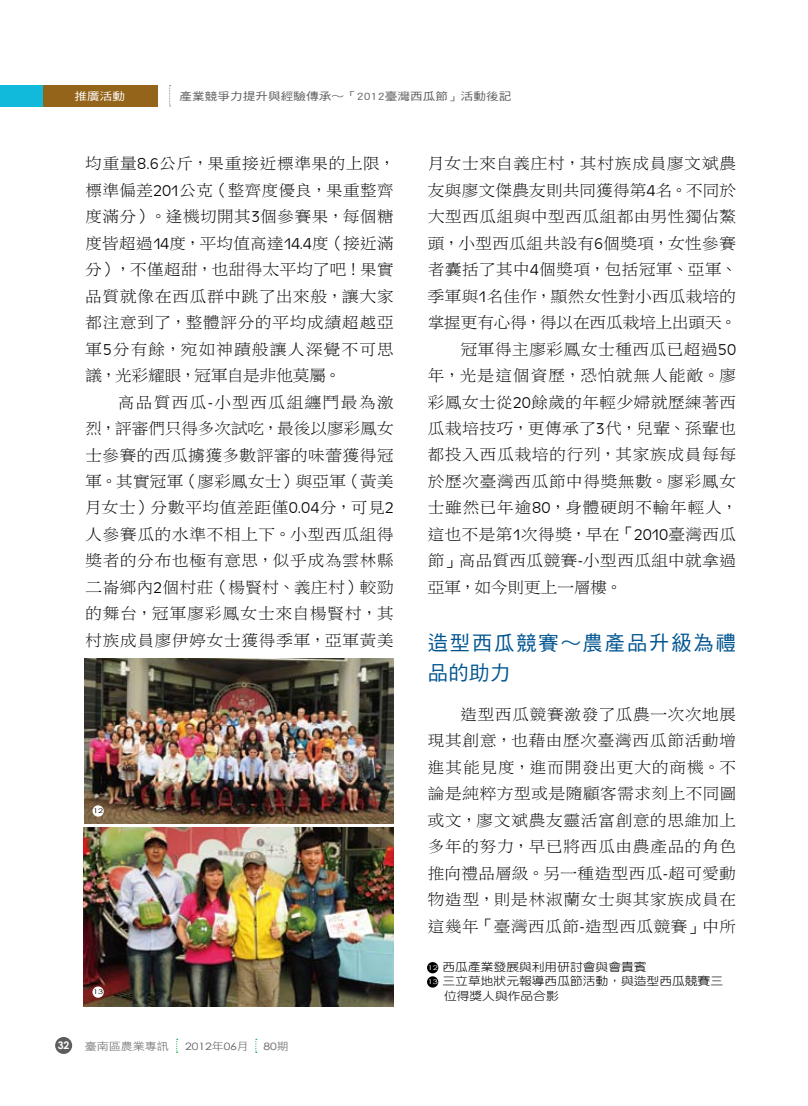
<style>
.page{position:relative;width:808px;height:1106px;background:#fff}
.page>*{position:absolute;margin:0;border:0;box-sizing:border-box;transform-origin:0 0}
.t1{font:20.25px/30px "DF Hei Std W5";letter-spacing:.095em;color:#005591}
.t2{font:16.2px/26.4px "DF Li Song Std W3";color:#000;text-align:justify;scale:1.06 1}
.t3{font:16.2px "DF Li Song Std W3";letter-spacing:-.02em;color:#000;scale:1.06 1}
.t4{font:16.2px "DF Li Song Std W3";letter-spacing:-.035em;color:#000;scale:1.06 1}
.t5{font:16.2px "DF Li Song Std W3";letter-spacing:.02em;color:#000;scale:1.06 1}
.t6{font:16.2px "DF Li Song Std W3";letter-spacing:.035em;color:#000;scale:1.06 1}
.t7{font:16.2px "DF Li Song Std W3";letter-spacing:-.03em;color:#000;scale:1.06 1}
.t8{font:11.55px "DF Yuan Std W3";color:#000;scale:1.11 1}
.t9{font:10.8px "DF Hei Std W5";letter-spacing:.005em;color:#5e5c5c;scale:1.17 1}
.t10{font:10.8px "DF Hei Std W5";color:#fff;scale:1.17 1}
.t11{font:10.5px "DF Hei Std W3";color:#5e5c5c;scale:1.14 1}
.t12{font:700 10.5px "Century Gothic";color:#fff}
.t13{font:10.2px "Century Gothic";letter-spacing:-.005em;color:#5e5c5c;scale:1.19 1}
.t14{font:6.45px "Century Gothic";color:#000;scale:1.39 1}
.s1{font-family:"Antique Oli T Ligh"}
.s2{font-family:"DF Hei Std W3"}
.s3{font-family:"DF Hei Std W3";font-size:10.5px}
.s4{font-family:"Century Gothic";font-size:6.45px;color:#fff}
</style>
<div class="page">
<div style="left:0;top:85px;width:157px;height:21px;background:#94641a"></div>
<svg style="left:169px;top:85px;width:2px;height:22px"></svg>
<div style="left:0;top:85px;width:43px;height:21px;background:#11b9da"></div>
<div style="left:55px;top:1037px;width:17px;height:17px;background:#5e5c5c;border-radius:50%"></div>
<svg style="left:255px;top:1038px;width:2px;height:14px"></svg>
<svg style="left:176px;top:1038px;width:2px;height:14px"></svg>
<img style="left:84px;top:827px;width:309px;height:179px">
<img style="left:85px;top:658px;width:309px;height:165px">
<div style="left:427px;top:962px;width:11px;height:11px;background:#000;border-radius:50%"></div>
<div style="left:427px;top:976px;width:11px;height:11px;background:#000;border-radius:50%"></div>
<div style="left:92px;top:805px;width:12px;height:11px;background:#fff;border-radius:50%"></div>
<div style="left:92px;top:986px;width:12px;height:11px;background:#fff;border-radius:50%"></div>
<p class="t10" style="left:74px;top:90px;width:45px">推廣活動</p>
<p class="t9" style="left:179px;top:90px;width:285px">產業競爭力提升與經驗傳承〜「2012臺灣西瓜節」活動後記</p>
<p class="t2" style="left:85px;top:150px;width:295px">均重量<span class="s1">8.6</span>公斤<span class="s2">，</span>果重接近標準果的上限<span class="s2">，</span>標準偏差<span class="s1">201</span>公克<span class="s2">（</span>整齊度優良<span class="s2">，</span>果重整齊度滿分<span class="s2">）。</span>逢機切開其<span class="s1">3</span>個參賽果<span class="s2">，</span>每個糖度皆超過<span class="s1">14</span>度<span class="s2">，</span>平均值高達<span class="s1">14.4</span>度<span class="s2">（</span>接近滿分<span class="s2">），</span>不僅超甜<span class="s2">，</span>也甜得太平均了吧<span class="s2">！</span>果實品質就像在西瓜群中跳了出來般<span class="s2">，</span>讓大家都注意到了<span class="s2">，</span>整體評分的平均成績超越亞軍<span class="s1">5</span>分有餘<span class="s2">，</span>宛如神蹟般讓人深覺不可思議<span class="s2">，</span>光彩耀眼<span class="s2">，</span>冠軍自是非他莫屬<span class="s2">。</span></p>
<p class="t2" style="left:85px;top:388px;width:293px;text-indent:33px">高品質西瓜<span class="s1">-</span>小型西瓜組纏鬥最為激烈<span class="s2">，</span>評審們只得多次試吃<span class="s2">，</span>最後以廖彩鳳女士參賽的西瓜擄獲多數評審的味蕾獲得冠軍<span class="s2">。</span>其實冠軍<span class="s2">（</span>廖彩鳳女士<span class="s2">）</span>與亞軍<span class="s2">（</span>黃美月女士<span class="s2">）</span>分數平均值差距僅<span class="s1">0.04</span>分<span class="s2">，</span>可見<span class="s1">2</span>人參賽瓜的水準不相上下<span class="s2">。</span>小型西瓜組得獎者的分布也極有意思<span class="s2">，</span>似乎成為雲林縣二崙鄉內<span class="s1">2</span>個村莊<span class="s2">（</span>楊賢村<span class="s2">、</span>義庄村<span class="s2">）</span>較勁的舞台<span class="s2">，</span>冠軍廖彩鳳女士來自楊賢村<span class="s2">，</span>其村族成員廖伊婷女士獲得季軍<span class="s2">，</span>亞軍黃美</p>
<p class="t14" style="left:93px;top:807px;width:9px">12</p>
<p class="t14" style="left:93px;top:988px;width:9px">13</p>
<p class="t12" style="left:58px;top:1039px;width:13px">32</p>
<p class="t11" style="left:85px;top:1040px;width:75px">臺南區農業專訊</p>
<p class="t13" style="left:185px;top:1039px;width:55px">2012<span class="s3">年</span>06<span class="s3">月</span></p>
<p class="t13" style="left:264px;top:1039px;width:23px">80<span class="s3">期</span></p>
<p class="t2" style="left:427px;top:150px;width:293px">月女士來自義庄村<span class="s2">，</span>其村族成員廖文斌農</p>
<p class="t3" style="left:428px;top:181px;width:293px">友與廖文傑農友則共同獲得第<span class="s1">4</span>名<span class="s2">。</span>不同於</p>
<p class="t2" style="left:428px;top:203px;width:293px">大型西瓜組與中型西瓜組都由男性獨佔鰲</p>
<p class="t2" style="left:427px;top:229px;width:293px">頭<span class="s2">，</span>小型西瓜組共設有<span class="s1">6</span>個獎項<span class="s2">，</span>女性參賽</p>
<p class="t2" style="left:427px;top:256px;width:294px">者囊括了其中<span class="s1">4</span>個獎項<span class="s2">，</span>包括冠軍<span class="s2">、</span>亞軍<span class="s2">、</span></p>
<p class="t2" style="left:428px;top:282px;width:293px">季軍與<span class="s1">1</span>名佳作<span class="s2">，</span>顯然女性對小西瓜栽培的</p>
<p class="t4" style="left:427px;top:313px;width:294px">掌握更有心得<span class="s2">，</span>得以在西瓜栽培上出頭天<span class="s2">。</span></p>
<p class="t2" style="left:460px;top:335px;width:262px">冠軍得主廖彩鳳女士種西瓜已超過<span class="s1">50</span></p>
<p class="t6" style="left:427px;top:366px;width:293px">年<span class="s2">，</span>光是這個資歷<span class="s2">，</span>恐怕就無人能敵<span class="s2">。</span>廖</p>
<p class="t2" style="left:428px;top:388px;width:293px">彩鳳女士從<span class="s1">20</span>餘歲的年輕少婦就歷練著西</p>
<p class="t2" style="left:427px;top:415px;width:293px">瓜栽培技巧<span class="s2">，</span>更傳承了<span class="s1">3</span>代<span class="s2">，</span>兒輩<span class="s2">、</span>孫輩也</p>
<p class="t2" style="left:427px;top:441px;width:293px">都投入西瓜栽培的行列<span class="s2">，</span>其家族成員每每</p>
<p class="t2" style="left:427px;top:467px;width:293px">於歷次臺灣西瓜節中得獎無數<span class="s2">。</span>廖彩鳳女</p>
<p class="t5" style="left:427px;top:499px;width:294px">士雖然已年逾<span class="s1">80</span><span class="s2">，</span>身體硬朗不輸年輕人<span class="s2">，</span></p>
<p class="t2" style="left:427px;top:520px;width:293px">這也不是第<span class="s1">1</span>次得獎<span class="s2">，</span>早在<span class="s2">「</span><span class="s1">2010</span>臺灣西瓜</p>
<p class="t2" style="left:427px;top:547px;width:293px">節<span class="s2">」</span>高品質西瓜競賽<span class="s1">-</span>小型西瓜組中就拿過</p>
<p class="t7" style="left:427px;top:578px;width:186px">亞軍<span class="s2">，</span>如今則更上一層樓<span class="s2">。</span></p>
<p class="t1" style="left:428px;top:627px;width:310px">造型西瓜競賽〜農產品升級為禮品的助力</p>
<p class="t2" style="left:427px;top:700px;width:293px;text-indent:33px">造型西瓜競賽激發了瓜農一次次地展現其創意<span class="s2">，</span>也藉由歷次臺灣西瓜節活動增進其能見度<span class="s2">，</span>進而開發出更大的商機<span class="s2">。</span>不論是純粹方型或是隨顧客需求刻上不同圖或文<span class="s2">，</span>廖文斌農友靈活富創意的思維加上多年的努力<span class="s2">，</span>早已將西瓜由農產品的角色推向禮品層級<span class="s2">。</span>另一種造型西瓜<span class="s1">-</span>超可愛動物造型<span class="s2">，</span>則是林淑蘭女士與其家族成員在這幾年<span class="s2">「</span>臺灣西瓜節<span class="s1">-</span>造型西瓜競賽<span class="s2">」</span>中所</p>
<p class="t8" style="left:428px;top:960px;width:199px"><span class="s4">12</span> 西瓜產業發展與利用研討會與會貴賓</p>
<p class="t8" style="left:428px;top:975px;width:267px"><span class="s4">13</span> 三立草地狀元報導西瓜節活動，與造型西瓜競賽三</p>
<p class="t8" style="left:444px;top:989px;width:105px">位得獎人與作品合影</p>
</div>
